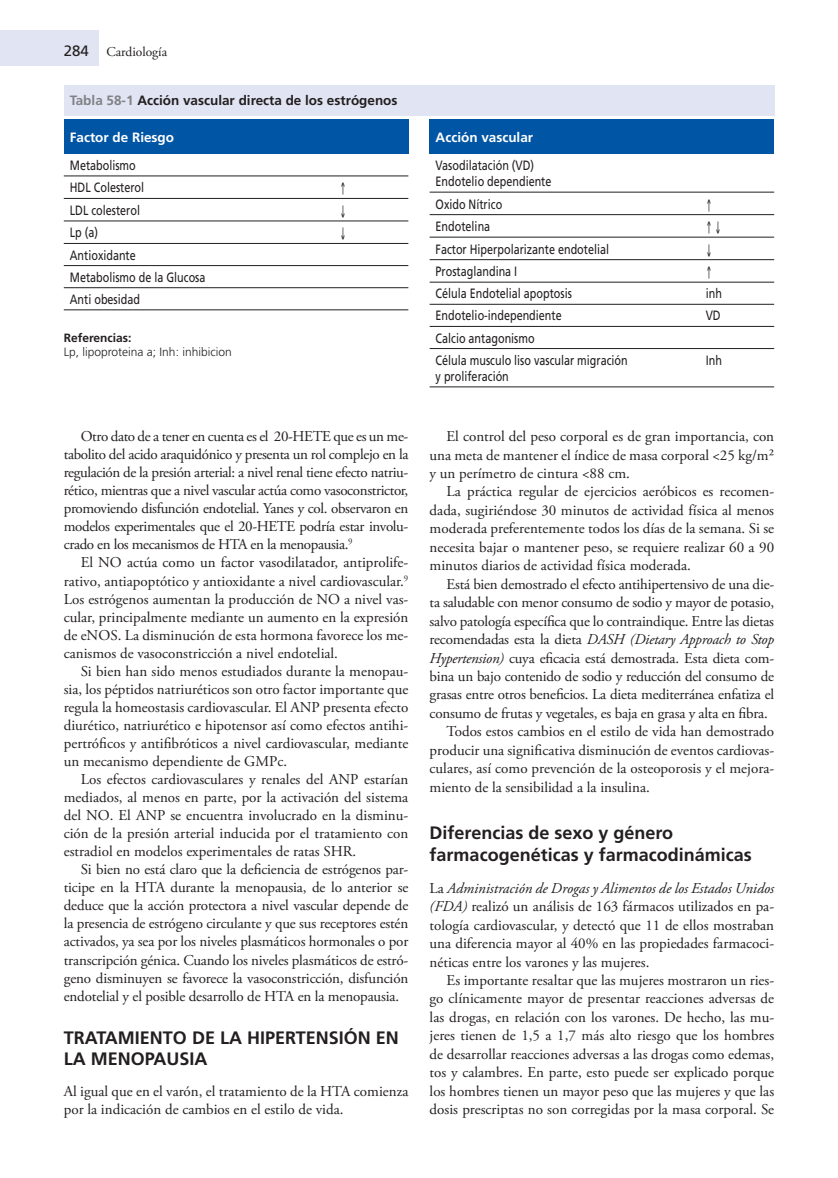
<style>
.page{position:relative;width:838px;height:1178px;background:#fff}
.page>*{position:absolute;margin:0;border:0;box-sizing:border-box;transform-origin:0 0}
.t1{font:700 18px/21.6px "Frutiger";color:#231f20}
.t2{font:15px/18px "Adobe Garamond Pro";color:#231f20;text-align:justify}
.t3{font:italic 15px "Adobe Garamond Pro";letter-spacing:-.015em;color:#231f20}
.t4{font:13.5px/22.2px "Frutiger";color:#231f20;scale:.8 1}
.t5{font:700 13.5px "Frutiger";color:#231f20}
.t6{font:700 13.5px "Frutiger";color:#fff}
.t7{font:13.5px "Adobe Garamond Pro";color:#231f20}
.t8{font:300 12px "Frutiger";color:#231f20}
.t9{font:700 12px "Frutiger";color:#231f20}
.s1{font-family:"Frutiger";font-size:15px}
.s2{color:#808285}
.s3{font-style:normal}
.s4{font-style:italic}
</style>
<div class="page">
<div style="left:0;top:30px;width:99px;height:35px;background:#e1e4f3"></div>
<div style="left:64px;top:85px;width:710px;height:30px;background:#e1e4f3"></div>
<div style="left:64px;top:120px;width:344px;height:34px;background:#0055a4"></div>
<hr style="left:64px;top:176px;width:344px;height:1px;background:#231f20">
<hr style="left:64px;top:198px;width:344px;height:1px;background:#231f20">
<hr style="left:64px;top:221px;width:344px;height:1px;background:#231f20">
<hr style="left:64px;top:243px;width:344px;height:1px;background:#231f20">
<hr style="left:64px;top:265px;width:344px;height:1px;background:#231f20">
<hr style="left:64px;top:287px;width:344px;height:1px;background:#231f20">
<hr style="left:64px;top:309px;width:344px;height:1px;background:#231f20">
<div style="left:429px;top:120px;width:345px;height:34px;background:#0055a4"></div>
<hr style="left:429px;top:192px;width:345px;height:1px;background:#231f20">
<hr style="left:429px;top:214px;width:345px;height:1px;background:#231f20">
<hr style="left:429px;top:237px;width:345px;height:1px;background:#231f20">
<hr style="left:429px;top:259px;width:345px;height:1px;background:#231f20">
<hr style="left:429px;top:282px;width:345px;height:1px;background:#231f20">
<hr style="left:429px;top:304px;width:345px;height:1px;background:#231f20">
<hr style="left:429px;top:326px;width:345px;height:1px;background:#231f20">
<hr style="left:429px;top:348px;width:345px;height:1px;background:#231f20">
<hr style="left:429px;top:386px;width:345px;height:1px;background:#231f20">
<p class="t7" style="left:64px;top:43px;width:105px"><span class="s1">284</span> Cardiología</p>
<p class="t5" style="left:70px;top:93px;width:329px"><span class="s2">Tabla 58-1</span> Acción vascular directa de los estrógenos</p>
<p class="t6" style="left:70px;top:129px;width:106px">Factor de Riesgo</p>
<p class="t4" style="left:70px;top:154px;width:95px">Metabolismo<br>HDL Colesterol</p>
<p class="t4" style="left:70px;top:199px;width:89px">LDL colesterol</p>
<p class="t4" style="left:70px;top:222px;width:37px">Lp (a)</p>
<p class="t4" style="left:70px;top:244px;width:171px">Antioxidante<br>Metabolismo de la Glucosa<br>Anti obesidad</p>
<p class="t9" style="left:64px;top:330px;width:69px">Referencias:</p>
<p class="t8" style="left:64px;top:345px;width:169px">Lp, lipoproteina a; Inh: inhibicion</p>
<p class="t2" style="left:64px;top:428px;width:346px;text-indent:17px">Otro dato de a tener en cuenta es el 20-HETE que es un me&shy;tabolito del acido araquidónico y presenta un rol complejo en la regulación de la presión arterial: a nivel renal tiene efecto natriu&shy;rético, mientras que a nivel vascular actúa como vasoconstrictor, promoviendo disfunción endotelial. Yanes y col. observaron en modelos experimentales que el 20-HETE podría estar involu&shy;crado en los mecanismos de HTA en la menopausia.<sup>9</sup></p>
<p class="t2" style="left:64px;top:554px;width:346px;text-indent:17px">El NO actúa como un factor vasodilatador, antiprolife&shy;rativo, antiapoptótico y antioxidante a nivel cardiovascular.<sup>9<br></sup>Los estrógenos aumentan la producción de NO a nivel vas&shy;cular, principalmente mediante un aumento en la expresión de eNOS. La disminución de esta hormona favorece los me&shy;canismos de vasoconstricción a nivel endotelial.</p>
<p class="t2" style="left:64px;top:662px;width:346px;text-indent:17px">Si bien han sido menos estudiados durante la menopau&shy;sia, los péptidos natriuréticos son otro factor importante que regula la homeostasis cardiovascular. El ANP presenta efecto diurético, natriurético e hipotensor así como efectos antihi&shy;pertróficos y antifibróticos a nivel cardiovascular, mediante un mecanismo dependiente de GMPc.</p>
<p class="t2" style="left:64px;top:771px;width:346px;text-indent:17px">Los efectos cardiovasculares y renales del ANP estarían mediados, al menos en parte, por la activación del sistema del NO. El ANP se encuentra involucrado en la disminu&shy;ción de la presión arterial inducida por el tratamiento con estradiol en modelos experimentales de ratas SHR.</p>
<p class="t2" style="left:64px;top:861px;width:346px;text-indent:17px">Si bien no está claro que la deficiencia de estrógenos par&shy;ticipe en la HTA durante la menopausia, de lo anterior se deduce que la acción protectora a nivel vascular depende de la presencia de estrógeno circulante y que sus receptores estén activados, ya sea por los niveles plasmáticos hormonales o por transcripción génica. Cuando los niveles plasmáticos de estró&shy;geno disminuyen se favorece la vasoconstricción, disfunción endotelial y el posible desarrollo de HTA en la menopausia.</p>
<p class="t1" style="left:64px;top:1026px;width:336px">TRATAMIENTO DE LA HIPERTENSIÓN EN<br>LA MENOPAUSIA</p>
<p class="t2" style="left:64px;top:1083px;width:346px">Al igual que en el varón, el tratamiento de la HTA comienza por la indicación de cambios en el estilo de vida.</p>
<p class="t6" style="left:435px;top:129px;width:99px">Acción vascular</p>
<p class="t4" style="left:435px;top:157px;width:146px;line-height:16.2px">Vasodilatación (VD)<br>Endotelio dependiente</p>
<p class="t4" style="left:435px;top:193px;width:85px">Oxido Nítrico</p>
<p class="t4" style="left:435px;top:215px;width:70px">Endotelina</p>
<p class="t4" style="left:435px;top:238px;width:218px">Factor Hiperpolarizante endotelial</p>
<p class="t4" style="left:435px;top:260px;width:104px">Prostaglandina I</p>
<p class="t4" style="left:435px;top:282px;width:172px">Célula Endotelial apoptosis</p>
<p class="t4" style="left:705px;top:282px;width:22px">inh</p>
<p class="t4" style="left:435px;top:304px;width:159px">Endotelio-independiente</p>
<p class="t4" style="left:705px;top:304px;width:20px">VD</p>
<p class="t4" style="left:435px;top:327px;width:242px">Calcio antagonismo<br>Célula musculo liso vascular migración</p>
<p class="t4" style="left:705px;top:349px;width:22px">Inh</p>
<p class="t4" style="left:435px;top:365px;width:93px">y proliferación</p>
<p class="t2" style="left:429px;top:428px;width:346px;line-height:18.5px;text-indent:17px">El control del peso corporal es de gran importancia, con una meta de mantener el índice de masa corporal &lt;25 kg/m² y un perímetro de cintura &lt;88 cm.</p>
<p class="t2" style="left:429px;top:483px;width:346px;line-height:18.5px;text-indent:17px">La práctica regular de ejercicios aeróbicos es recomen&shy;dada, sugiriéndose 30 minutos de actividad física al menos moderada preferentemente todos los días de la semana. Si se necesita bajar o mantener peso, se requiere realizar 60 a 90 minutos diarios de actividad física moderada.</p>
<p class="t2" style="left:446px;top:575px;width:329px">Está bien demostrado el efecto antihipertensivo de una die-</p>
<p class="t2" style="left:429px;top:594px;width:346px">ta saludable con menor consumo de sodio y mayor de potasio,</p>
<p class="t2" style="left:429px;top:612px;width:346px">salvo patología específica que lo contraindique. Entre las dietas</p>
<p class="t3" style="left:429px;top:630px;width:346px"><span class="s3">recomendadas esta la dieta</span> DASH (Dietary Approach to Stop</p>
<p class="t2" style="left:429px;top:649px;width:346px"><span class="s4">Hypertension)</span> cuya eficacia está demostrada. Esta dieta com-</p>
<p class="t2" style="left:429px;top:668px;width:346px">bina un bajo contenido de sodio y reducción del consumo de</p>
<p class="t2" style="left:429px;top:686px;width:346px">grasas entre otros beneficios. La dieta mediterránea enfatiza el</p>
<p class="t2" style="left:429px;top:705px;width:340px">consumo de frutas y vegetales, es baja en grasa y alta en fibra.</p>
<p class="t2" style="left:446px;top:723px;width:329px">Todos estos cambios en el estilo de vida han demostrado</p>
<p class="t2" style="left:429px;top:741px;width:346px">producir una significativa disminución de eventos cardiovas-</p>
<p class="t2" style="left:429px;top:760px;width:346px">culares, así como prevención de la osteoporosis y el mejora-</p>
<p class="t2" style="left:429px;top:778px;width:222px">miento de la sensibilidad a la insulina.</p>
<p class="t1" style="left:429px;top:822px;width:324px;line-height:22px">Diferencias de sexo y género farmacogenéticas y farmacodinámicas</p>
<p class="t2" style="left:429px;top:879px;width:346px;line-height:18.5px">La <span class="s4">Administración de Drogas y Alimentos de los Estados Unidos (FDA)</span> realizó un análisis de 163 fármacos utilizados en pa&shy;tología cardiovascular, y detectó que 11 de ellos mostraban una diferencia mayor al 40% en las propiedades farmacoci&shy;néticas entre los varones y las mujeres.</p>
<p class="t2" style="left:429px;top:971px;width:346px;line-height:18.5px;text-indent:17px">Es importante resaltar que las mujeres mostraron un ries&shy;go clínicamente mayor de presentar reacciones adversas de las drogas, en relación con los varones. De hecho, las mu&shy;jeres tienen de 1,5 a 1,7 más alto riesgo que los hombres de desarrollar reacciones adversas a las drogas como edemas, tos y calambres. En parte, esto puede ser explicado porque los hombres tienen un mayor peso que las mujeres y que las dosis prescriptas no son corregidas por la masa corporal. Se</p>
</div>
